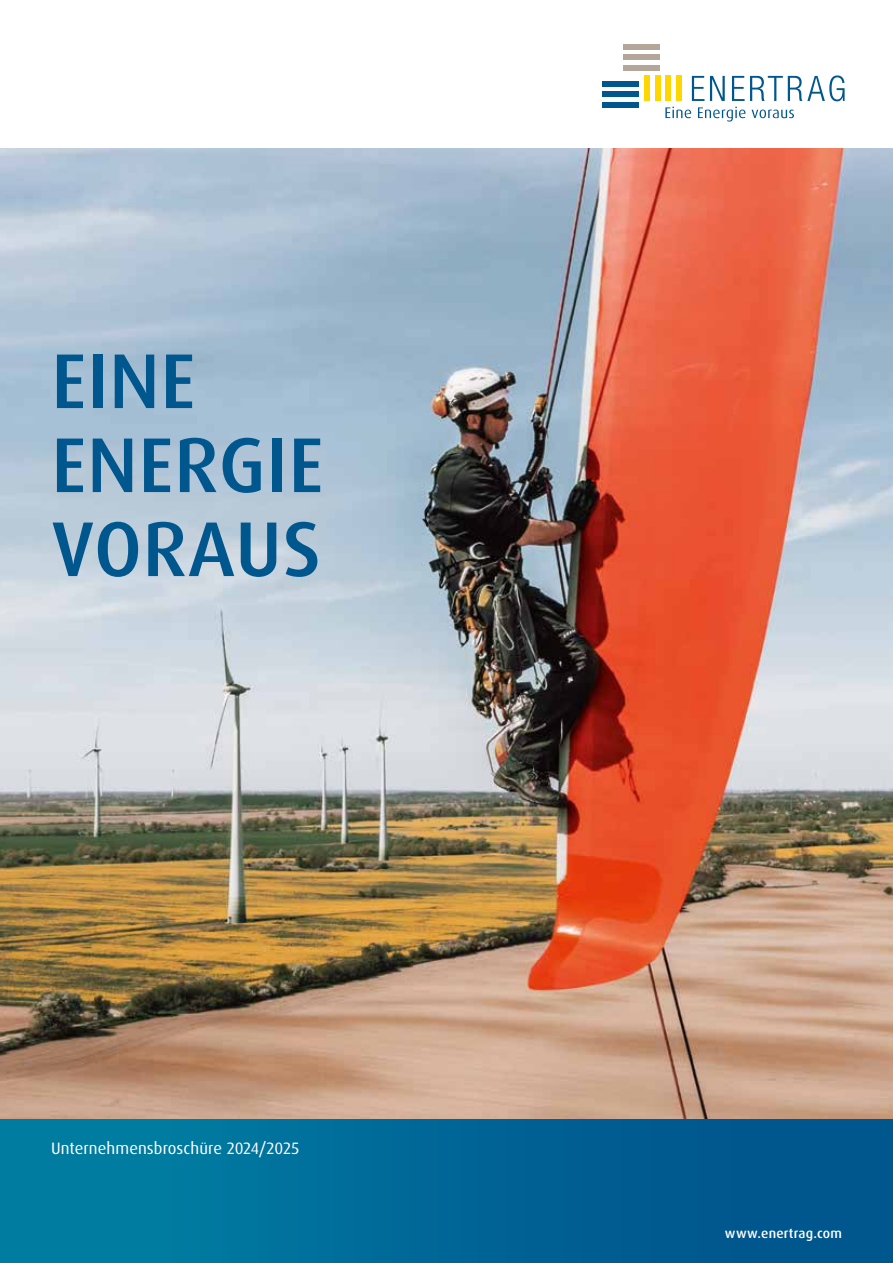
<style>
.page{position:relative;width:893px;height:1263px;background:#fff}
.page>*{position:absolute;margin:0;border:0;box-sizing:border-box;transform-origin:0 0}
.t1{font:500 77.7px/84px "Dax Pro";letter-spacing:.01em;color:#00578e}
.t2{font:16.5px "Dax Pro";letter-spacing:.005em;color:#fff}
.t3{font:500 13.5px "Dax Pro";letter-spacing:.015em;color:#fff}
</style>
<div class="page">
<img style="left:0;top:149px;width:893px;height:970px">
<svg style="left:692px;top:76px;width:12px;height:25px"></svg>
<svg style="left:710px;top:76px;width:15px;height:25px"></svg>
<svg style="left:732px;top:75px;width:113px;height:26px"></svg>
<svg style="left:665px;top:107px;width:26px;height:11px"></svg>
<svg style="left:698px;top:107px;width:47px;height:15px"></svg>
<svg style="left:752px;top:110px;width:42px;height:8px"></svg>
<div style="left:676px;top:76px;width:5px;height:25px;background:#ffd600"></div>
<div style="left:665px;top:76px;width:6px;height:25px;background:#ffd600"></div>
<div style="left:655px;top:76px;width:5px;height:25px;background:#ffd600"></div>
<div style="left:644px;top:76px;width:6px;height:25px;background:#ffd600"></div>
<div style="left:602px;top:92px;width:37px;height:5px;background:#00578e"></div>
<div style="left:602px;top:102px;width:37px;height:5px;background:#00578e"></div>
<div style="left:602px;top:81px;width:37px;height:5px;background:#00578e"></div>
<div style="left:623px;top:55px;width:37px;height:5px;background:#b4a698"></div>
<div style="left:623px;top:65px;width:37px;height:6px;background:#b4a698"></div>
<div style="left:623px;top:44px;width:37px;height:6px;background:#b4a698"></div>
<div style="left:0;top:1119px;width:893px;height:144px;background:linear-gradient(to right,#0080a3,#00508b)"></div>
<h1 class="t1" style="left:51px;top:340px;width:274px">EINE<br>ENERGIE<br>VORAUS</h1>
<p class="t2" style="left:51px;top:1137px;width:250px">Unternehmensbroschüre 2024/2025</p>
<p class="t2" style="left:252px;top:1137px;width:9px">2</p>
<p class="t2" style="left:292px;top:1137px;width:9px">3</p>
<p class="t3" style="left:725px;top:1224px;width:118px">www.enertrag.com</p>
</div>
